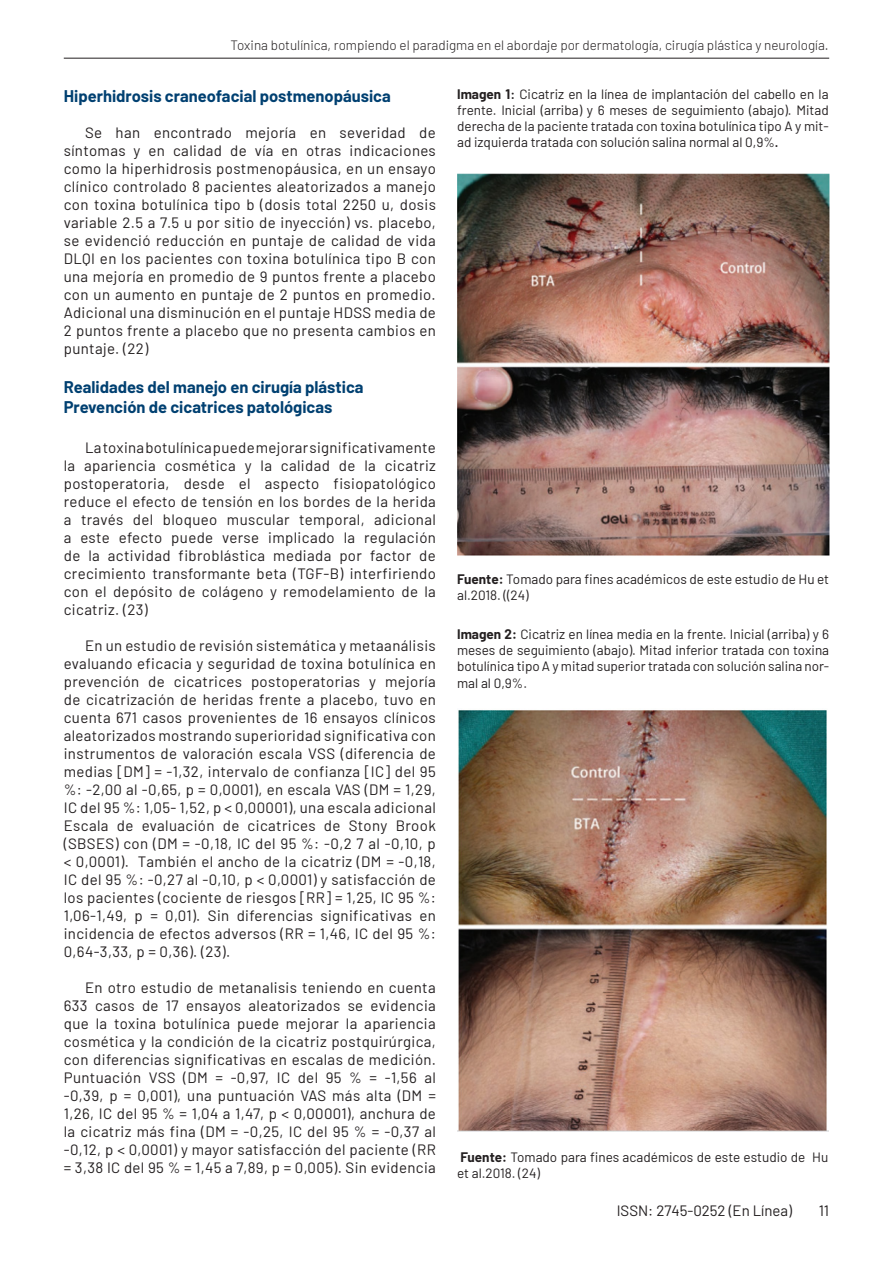
<style>
.page{position:relative;width:893px;height:1263px;background:#fff}
.page>*{position:absolute;margin:0;border:0;box-sizing:border-box;transform-origin:0 0}
.Titulo_primer_nivel{font:700 16.5px "Barlow";color:#004071}
.BODY{font:15px/18px "Barlow";letter-spacing:.025em;color:#231f20;text-align:justify}
.BODY-2{font:15px "Barlow";color:#231f20}
.Titulo_de_Figuras{font:13.5px/16.2px "Barlow";color:#231f20;text-align:justify}
.Fuente{font:13.5px/16.2px "Barlow";color:#231f20}
.t1{font:300 13.5px "Barlow";color:#231f20}
.s1{font-weight:700}
.s2{font-weight:600}
</style>
<div class="page">
<hr style="left:64px;top:58px;width:765px;height:1px;background:#231f20">
<img style="left:457px;top:174px;width:372px;height:382px">
<img style="left:457px;top:710px;width:371px;height:421px">
<p class="t1" style="left:230px;top:36px;width:600px">Toxina botulínica, rompiendo el paradigma en el abordaje por dermatología, cirugía plástica y neurología.</p>
<p class="Titulo_primer_nivel" style="left:64px;top:83px;width:329px">Hiperhidrosis craneofacial postmenopáusica</p>
<p class="BODY" style="left:64px;top:122px;width:374px;text-indent:21px">Se han encontrado mejoría en severidad de síntomas y en calidad de vía en otras indicaciones como la hiperhidrosis postmenopáusica, en un ensayo clínico controlado 8 pacientes aleatorizados a manejo con toxina botulínica tipo b (dosis total 2250 u, dosis variable 2.5 a 7.5 u por sitio de inyección) vs. placebo, se evidenció reducción en puntaje de calidad de vida DLQI en los pacientes con toxina botulínica tipo B con una mejoría en promedio de 9 puntos frente a placebo con un aumento en puntaje de 2 puntos en promedio.<br>Adicional una disminución en el puntaje HDSS media de 2 puntos frente a placebo que no presenta cambios en puntaje. (22)</p>
<p class="Titulo_primer_nivel" style="left:64px;top:375px;width:301px">Realidades del manejo en cirugía plástica</p>
<p class="Titulo_primer_nivel" style="left:64px;top:395px;width:270px">Prevención de cicatrices patológicas</p>
<p class="BODY" style="left:64px;top:437px;width:374px;text-indent:21px">La toxina botulínica puede mejorar significativamente la apariencia cosmética y la calidad de la cicatriz postoperatoria, desde el aspecto fisiopatológico reduce el efecto de tensión en los bordes de la herida a través del bloqueo muscular temporal, adicional a este efecto puede verse implicado la regulación de la actividad fibroblástica mediada por factor de crecimiento transformante beta (TGF-B) interfiriendo con el depósito de colágeno y remodelamiento de la cicatriz. (23)</p>
<p class="BODY" style="left:64px;top:635px;width:374px;text-indent:21px">En un estudio de revisión sistemática y metaanálisis evaluando eficacia y seguridad de toxina botulínica en prevención de cicatrices postoperatorias y mejoría de cicatrización de heridas frente a placebo, tuvo en cuenta 671 casos provenientes de 16 ensayos clínicos aleatorizados mostrando superioridad significativa con instrumentos de valoración escala VSS (diferencia de medias [DM] = -1,32, intervalo de confianza [IC] del 95 %: -2,00 al -0,65, p = 0,0001), en escala VAS (DM = 1,29, IC del 95 %: 1,05- 1,52, p &lt; 0,00001), una escala adicional Escala de evaluación de cicatrices de Stony Brook (SBSES) con (DM = -0,18, IC del 95 %: -0,2 7 al -0,10, p &lt; 0,0001). También el ancho de la cicatriz (DM = -0,18, IC del 95 %: -0,27 al -0,10, p &lt; 0,0001) y satisfacción de los pacientes (cociente de riesgos [RR] = 1,25, IC 95 %:<br>1,06-1,49, p = 0,01). Sin diferencias significativas en incidencia de efectos adversos (RR = 1,46, IC del 95 %:<br>0,64-3,33, p = 0,36). (23).</p>
<p class="BODY" style="left:64px;top:977px;width:374px;text-indent:21px">En otro estudio de metanalisis teniendo en cuenta 633 casos de 17 ensayos aleatorizados se evidencia que la toxina botulínica puede mejorar la apariencia cosmética y la condición de la cicatriz postquirúrgica, con diferencias significativas en escalas de medición.<br>Puntuación VSS (DM = -0,97, IC del 95 % = -1,56 al -0,39, p = 0,001), una puntuación VAS más alta (DM = 1,26, IC del 95 % = 1,04 a 1,47, p &lt; 0,00001), anchura de la cicatriz más fina (DM = -0,25, IC del 95 % = -0,37 al -0,12, p &lt; 0,0001) y mayor satisfacción del paciente (RR = 3,38 IC del 95 % = 1,45 a 7,89, p = 0,005). Sin evidencia</p>
<p class="Titulo_de_Figuras" style="left:457px;top:85px;width:373px"><span class="s1">Imagen 1</span><span class="s2">:</span> Cicatriz en la línea de implantación del cabello en la frente. Inicial (arriba) y 6 meses de seguimiento (abajo). Mitad derecha de la paciente tratada con toxina botulínica tipo A y mit&shy;ad izquierda tratada con solución salina normal al 0,9%<span class="s2">.</span></p>
<p class="Fuente" style="left:457px;top:570px;width:374px"><span class="s1">Fuente:</span> Tomado para fines académicos de este estudio de Hu et al.2018. ((24)</p>
<p class="Titulo_de_Figuras" style="left:457px;top:625px;width:374px"><span class="s1">Imagen 2:</span> Cicatriz en línea media en la frente. Inicial (arriba) y 6 meses de seguimiento (abajo). Mitad inferior tratada con toxina botulínica tipo A y mitad superior tratada con solución salina nor&shy;mal al 0,9%.</p>
<p class="Fuente" style="left:457px;top:1148px;width:373px"><span class="s1">Fuente:</span> Tomado para fines académicos de este estudio de Hu et al.2018. (24)</p>
<p class="BODY-2" style="left:617px;top:1200px;width:177px">ISSN: 2745-0252 (En Línea)</p>
<p class="BODY" style="left:819px;top:1200px;width:12px">11</p>
</div>
